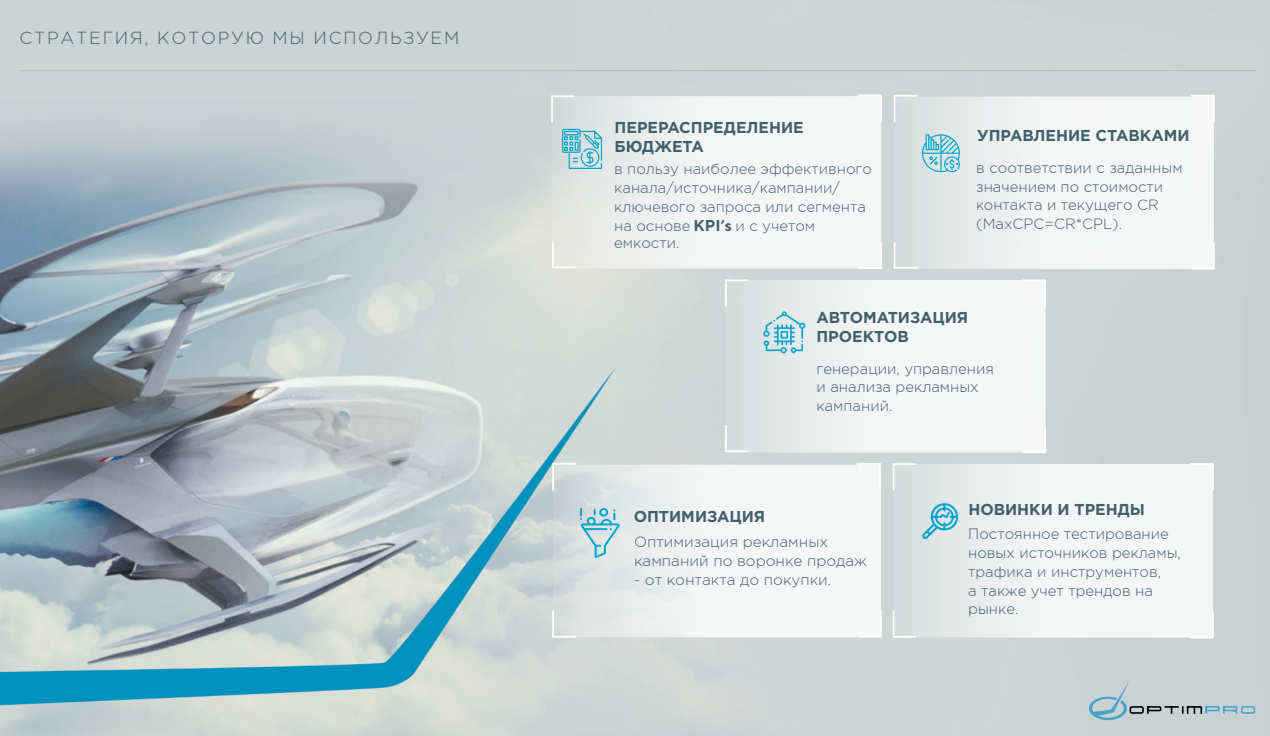
<style>
.page{position:relative;width:1270px;height:736px;background:#fff}
.page>*{position:absolute;margin:0;border:0;box-sizing:border-box;transform-origin:0 0}
.t1{font:300 17.5px "Gotham Pro";letter-spacing:.1em;color:#42616f}
.t2{font:700 15.75px/18.9px "Gotham Pro";color:#41606d}
.t3{font:300 14.96px/18.7px "Gotham Pro";color:#41606d}
.t4{font:300 14.88px/18.9px "Gotham Pro";color:#41606d}
.s1{font-family:"TT Norms";font-weight:700;font-size:15.75px}
.s2{font-family:"TT Norms";font-size:15.75px}
</style>
<div class="page">
<img style="left:0;top:0;width:1270px;height:736px">
<div style="left:552px;top:96px;width:329px;height:173px;background:linear-gradient(to right,#e5e8e6,#fafcfd)"></div>
<svg style="left:551px;top:239px;width:26px;height:30px"></svg>
<svg style="left:856px;top:240px;width:27px;height:30px"></svg>
<svg style="left:856px;top:94px;width:26px;height:29px"></svg>
<svg style="left:550px;top:94px;width:52px;height:75px"></svg>
<div style="left:894px;top:97px;width:320px;height:172px;background:linear-gradient(to right,#dfe4e3,#fcfdfc)"></div>
<svg style="left:893px;top:240px;width:26px;height:29px"></svg>
<svg style="left:1189px;top:241px;width:26px;height:29px"></svg>
<svg style="left:893px;top:94px;width:26px;height:30px"></svg>
<svg style="left:1189px;top:94px;width:26px;height:30px"></svg>
<svg style="left:922px;top:134px;width:38px;height:38px"></svg>
<div style="left:726px;top:280px;width:319px;height:172px;background:linear-gradient(to right,#dfe4e3,#fdfdfd)"></div>
<svg style="left:724px;top:423px;width:26px;height:30px"></svg>
<svg style="left:1020px;top:424px;width:27px;height:30px"></svg>
<svg style="left:724px;top:278px;width:26px;height:30px"></svg>
<svg style="left:1020px;top:278px;width:27px;height:30px"></svg>
<svg style="left:763px;top:311px;width:42px;height:42px"></svg>
<div style="left:553px;top:465px;width:328px;height:172px;background:linear-gradient(to right,#dde2e2,#fefefe)"></div>
<svg style="left:551px;top:608px;width:27px;height:30px"></svg>
<svg style="left:856px;top:608px;width:26px;height:30px"></svg>
<svg style="left:551px;top:462px;width:27px;height:30px"></svg>
<svg style="left:855px;top:462px;width:27px;height:30px"></svg>
<svg style="left:580px;top:508px;width:40px;height:50px"></svg>
<div style="left:893px;top:464px;width:320px;height:173px;background:linear-gradient(to right,#dfe4e3,#fcfcfc)"></div>
<svg style="left:892px;top:609px;width:26px;height:30px"></svg>
<svg style="left:1188px;top:609px;width:26px;height:30px"></svg>
<svg style="left:892px;top:462px;width:26px;height:30px"></svg>
<svg style="left:1188px;top:462px;width:26px;height:30px"></svg>
<svg style="left:922px;top:503px;width:36px;height:36px"></svg>
<hr style="left:19px;top:70px;width:1237px;height:1px;background:#bbbcba">
<svg style="left:1089px;top:680px;width:40px;height:40px"></svg>
<div style="left:1241px;top:706px;width:14px;height:8px;border:2px solid #47a4c9;border-radius:2px"></div>
<svg style="left:1223px;top:706px;width:15px;height:9px"></svg>
<div style="left:1223px;top:706px;width:14px;height:5px;border:2px solid #47a4c9"></div>
<div style="left:1205px;top:706px;width:14px;height:5px;border:2px solid #47a4c9"></div>
<div style="left:1147px;top:706px;width:14px;height:5px;border:2px solid #030302"></div>
<div style="left:1129px;top:706px;width:14px;height:8px;border:2px solid #010000;border-radius:2px"></div>
<svg style="left:1164px;top:705px;width:44px;height:10px"></svg>
<p class="t1" style="left:19px;top:28px;width:441px">СТРАТЕГИЯ, КОТОРУЮ МЫ ИСПОЛЬЗУЕМ</p>
<p class="t2" style="left:614px;top:118px;width:191px">ПЕРЕРАСПРЕДЕЛЕНИЕ<br>БЮДЖЕТА</p>
<p class="t2" style="left:977px;top:126px;width:214px">УПРАВЛЕНИЕ СТАВКАМИ</p>
<p class="t4" style="left:614px;top:159px;width:259px;line-height:18.6px">в пользу наиболее эффективного канала/источника/кампании/ ключевого запроса или сегмента на основе <span class="s1">KPI’s</span> и с учетом емкости.</p>
<p class="t4" style="left:976px;top:158px;width:208px">в соответствии с заданным значением по стоимости <span class="s2">к</span>онтакта и текущего CR (MaxCPC=CR*СPL).</p>
<p class="t2" style="left:816px;top:307px;width:153px">АВТОМАТИЗАЦИЯ<br>ПРОЕКТОВ</p>
<p class="t4" style="left:816px;top:359px;width:179px">генерации, управления и анализа рекламных кампаний.</p>
<p class="t2" style="left:634px;top:506px;width:133px">ОПТИМИЗАЦИЯ</p>
<p class="t2" style="left:968px;top:500px;width:178px">НОВИНКИ И ТРЕНДЫ</p>
<p class="t4" style="left:634px;top:532px;width:234px">Оптимизация рекламных кампаний по воронке продаж</p>
<p class="t4" style="left:634px;top:570px;width:199px">- от контакта до покупки.</p>
<p class="t3" style="left:968px;top:524px;width:214px">Постоянное тестирование новых источников рекламы, трафика и инструментов,<br>а также учет трендов на рынке.</p>
</div>
